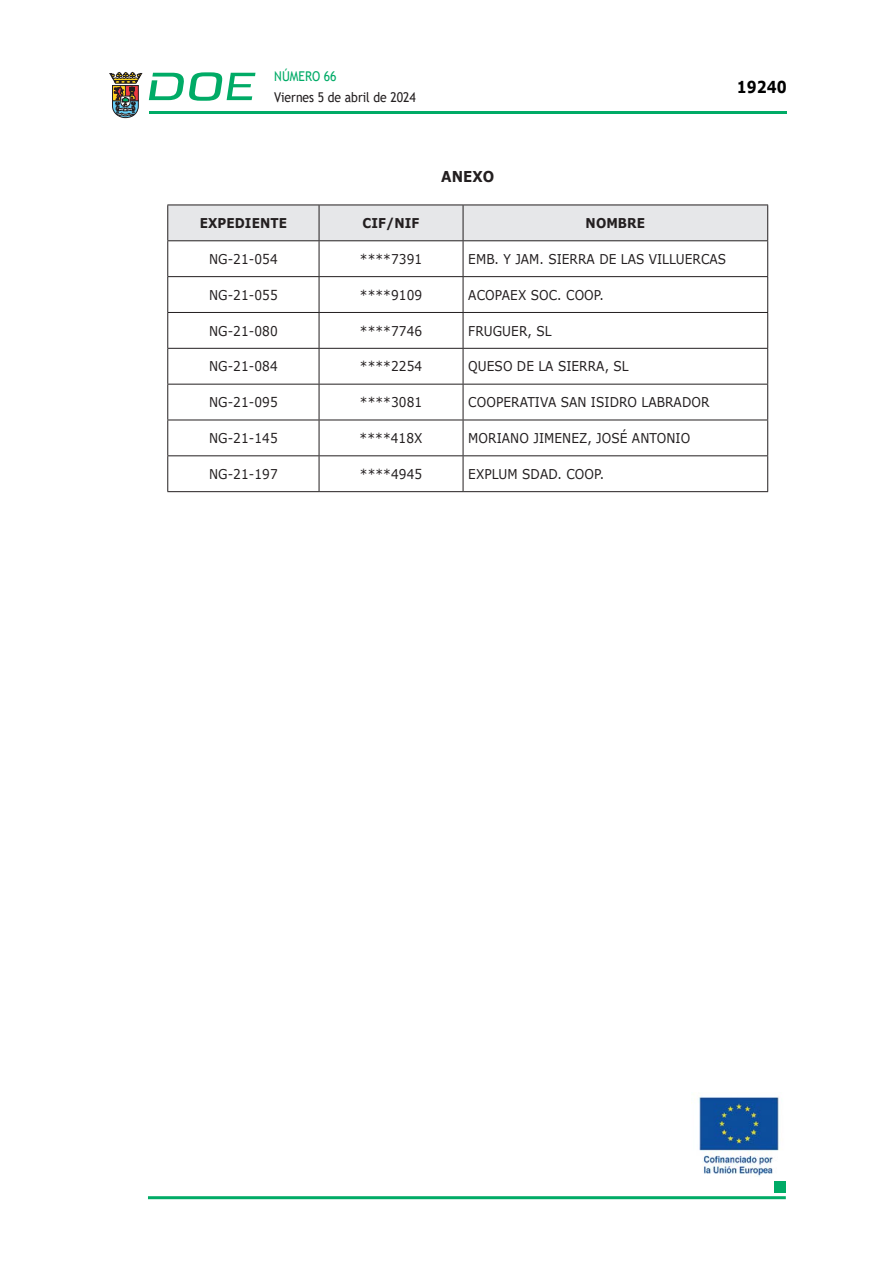
<style>
.page{position:relative;width:893px;height:1263px;background:#fff}
.page>*{position:absolute;margin:0;border:0;box-sizing:border-box;transform-origin:0 0}
.t1{font:700 16.5px "Verdana";color:#000;scale:.85 1}
.CUERPO_DE_TEXTO{font:700 15px "Verdana";letter-spacing:.005em;color:#231f20;scale:.9 1}
.CUERPO_DE_TEXTO-2{font:13.5px "Verdana";letter-spacing:.005em;color:#231f20;scale:.9 1}
.TABLATITULO{font:700 13.5px "Verdana";letter-spacing:.005em;color:#231f20;scale:.9 1}
.t2{font:13.5px "Trebuchet MS";color:#231f20;scale:.9 1}
.t3{font:13.5px "Trebuchet MS";color:#00ab67;scale:.9 1}
</style>
<div class="page">
<hr style="left:149px;top:111px;width:638px;height:3px;background:#00ab66">
<svg style="left:109px;top:72px;width:33px;height:46px"></svg>
<svg style="left:149px;top:72px;width:106px;height:29px"></svg>
<hr style="left:148px;top:1196px;width:638px;height:3px;background:#00ab66">
<div style="left:775px;top:1181px;width:11px;height:11px;background:#00ab66"></div>
<div style="left:168px;top:206px;width:599px;height:34px;background:#e6e7e9"></div>
<hr style="left:167px;top:205px;width:152px;height:1px;background:#231f20">
<hr style="left:167px;top:205px;width:1px;height:35px;background:#231f20">
<hr style="left:319px;top:205px;width:144px;height:1px;background:#231f20">
<hr style="left:319px;top:205px;width:1px;height:35px;background:#231f20">
<hr style="left:463px;top:205px;width:305px;height:1px;background:#231f20">
<hr style="left:463px;top:205px;width:1px;height:35px;background:#231f20">
<hr style="left:767px;top:205px;width:1px;height:35px;background:#231f20">
<hr style="left:167px;top:240px;width:152px;height:1px;background:#231f20">
<hr style="left:167px;top:241px;width:1px;height:35px;background:#231f20">
<hr style="left:319px;top:240px;width:144px;height:1px;background:#231f20">
<hr style="left:319px;top:241px;width:1px;height:35px;background:#231f20">
<hr style="left:463px;top:240px;width:305px;height:1px;background:#231f20">
<hr style="left:463px;top:241px;width:1px;height:35px;background:#231f20">
<hr style="left:767px;top:241px;width:1px;height:35px;background:#231f20">
<hr style="left:167px;top:276px;width:152px;height:1px;background:#231f20">
<hr style="left:167px;top:277px;width:1px;height:35px;background:#231f20">
<hr style="left:319px;top:276px;width:144px;height:1px;background:#231f20">
<hr style="left:319px;top:277px;width:1px;height:35px;background:#231f20">
<hr style="left:463px;top:276px;width:305px;height:1px;background:#231f20">
<hr style="left:463px;top:277px;width:1px;height:35px;background:#231f20">
<hr style="left:767px;top:277px;width:1px;height:35px;background:#231f20">
<hr style="left:167px;top:312px;width:152px;height:1px;background:#231f20">
<hr style="left:167px;top:313px;width:1px;height:35px;background:#231f20">
<hr style="left:319px;top:312px;width:144px;height:1px;background:#231f20">
<hr style="left:319px;top:313px;width:1px;height:35px;background:#231f20">
<hr style="left:463px;top:312px;width:305px;height:1px;background:#231f20">
<hr style="left:463px;top:313px;width:1px;height:35px;background:#231f20">
<hr style="left:767px;top:313px;width:1px;height:35px;background:#231f20">
<hr style="left:167px;top:348px;width:152px;height:1px;background:#231f20">
<hr style="left:167px;top:349px;width:1px;height:35px;background:#231f20">
<hr style="left:319px;top:348px;width:144px;height:1px;background:#231f20">
<hr style="left:319px;top:349px;width:1px;height:35px;background:#231f20">
<hr style="left:463px;top:348px;width:305px;height:1px;background:#231f20">
<hr style="left:463px;top:349px;width:1px;height:35px;background:#231f20">
<hr style="left:767px;top:349px;width:1px;height:35px;background:#231f20">
<hr style="left:167px;top:384px;width:152px;height:1px;background:#231f20">
<hr style="left:167px;top:384px;width:1px;height:36px;background:#231f20">
<hr style="left:319px;top:384px;width:144px;height:1px;background:#231f20">
<hr style="left:319px;top:384px;width:1px;height:36px;background:#231f20">
<hr style="left:463px;top:384px;width:305px;height:1px;background:#231f20">
<hr style="left:463px;top:384px;width:1px;height:36px;background:#231f20">
<hr style="left:767px;top:384px;width:1px;height:36px;background:#231f20">
<hr style="left:167px;top:420px;width:152px;height:1px;background:#231f20">
<hr style="left:167px;top:420px;width:1px;height:35px;background:#231f20">
<hr style="left:319px;top:420px;width:144px;height:1px;background:#231f20">
<hr style="left:319px;top:420px;width:1px;height:35px;background:#231f20">
<hr style="left:463px;top:420px;width:305px;height:1px;background:#231f20">
<hr style="left:463px;top:420px;width:1px;height:35px;background:#231f20">
<hr style="left:767px;top:420px;width:1px;height:35px;background:#231f20">
<hr style="left:167px;top:455px;width:152px;height:1px;background:#231f20">
<hr style="left:167px;top:456px;width:1px;height:35px;background:#231f20">
<hr style="left:319px;top:455px;width:144px;height:1px;background:#231f20">
<hr style="left:319px;top:456px;width:1px;height:35px;background:#231f20">
<hr style="left:463px;top:455px;width:305px;height:1px;background:#231f20">
<hr style="left:463px;top:456px;width:1px;height:35px;background:#231f20">
<hr style="left:767px;top:456px;width:1px;height:35px;background:#231f20">
<hr style="left:167px;top:491px;width:152px;height:1px;background:#231f20">
<hr style="left:319px;top:491px;width:144px;height:1px;background:#231f20">
<hr style="left:463px;top:491px;width:305px;height:1px;background:#231f20">
<img style="left:698px;top:1096px;width:81px;height:80px">
<p class="t3" style="left:274px;top:67px;width:71px">NÚMERO 66</p>
<p class="t2" style="left:274px;top:88px;width:159px">Viernes 5 de abril de 2024</p>
<p class="t1" style="left:737px;top:75px;width:60px">19240</p>
<p class="CUERPO_DE_TEXTO" style="left:441px;top:165px;width:61px">ANEXO</p>
<p class="TABLATITULO" style="left:200px;top:214px;width:98px">EXPEDIENTE</p>
<p class="TABLATITULO" style="left:363px;top:214px;width:65px">CIF/NIF</p>
<p class="TABLATITULO" style="left:586px;top:214px;width:68px">NOMBRE</p>
<p class="CUERPO_DE_TEXTO-2" style="left:209px;top:250px;width:78px">NG-21-054</p>
<p class="CUERPO_DE_TEXTO-2" style="left:360px;top:250px;width:71px">****7391</p>
<p class="CUERPO_DE_TEXTO-2" style="left:468px;top:250px;width:288px">EMB. Y JAM. SIERRA DE LAS VILLUERCAS</p>
<p class="CUERPO_DE_TEXTO-2" style="left:209px;top:285px;width:78px">NG-21-055</p>
<p class="CUERPO_DE_TEXTO-2" style="left:360px;top:285px;width:71px">****9109</p>
<p class="CUERPO_DE_TEXTO-2" style="left:468px;top:285px;width:152px">ACOPAEX SOC. COOP.</p>
<p class="CUERPO_DE_TEXTO-2" style="left:209px;top:321px;width:78px">NG-21-080</p>
<p class="CUERPO_DE_TEXTO-2" style="left:360px;top:321px;width:71px">****7746</p>
<p class="CUERPO_DE_TEXTO-2" style="left:468px;top:321px;width:94px">FRUGUER, SL</p>
<p class="CUERPO_DE_TEXTO-2" style="left:209px;top:357px;width:78px">NG-21-084</p>
<p class="CUERPO_DE_TEXTO-2" style="left:360px;top:357px;width:71px">****2254</p>
<p class="CUERPO_DE_TEXTO-2" style="left:468px;top:357px;width:180px">QUESO DE LA SIERRA, SL</p>
<p class="CUERPO_DE_TEXTO-2" style="left:209px;top:393px;width:78px">NG-21-095</p>
<p class="CUERPO_DE_TEXTO-2" style="left:360px;top:393px;width:71px">****3081</p>
<p class="CUERPO_DE_TEXTO-2" style="left:468px;top:393px;width:269px">COOPERATIVA SAN ISIDRO LABRADOR</p>
<p class="CUERPO_DE_TEXTO-2" style="left:209px;top:429px;width:78px">NG-21-145</p>
<p class="CUERPO_DE_TEXTO-2" style="left:360px;top:429px;width:71px">****418X</p>
<p class="CUERPO_DE_TEXTO-2" style="left:468px;top:429px;width:248px">MORIANO JIMENEZ, JOSÉ ANTONIO</p>
<p class="CUERPO_DE_TEXTO-2" style="left:209px;top:465px;width:78px">NG-21-197</p>
<p class="CUERPO_DE_TEXTO-2" style="left:360px;top:465px;width:71px">****4945</p>
<p class="CUERPO_DE_TEXTO-2" style="left:468px;top:465px;width:152px">EXPLUM SDAD. COOP.</p>
</div>
